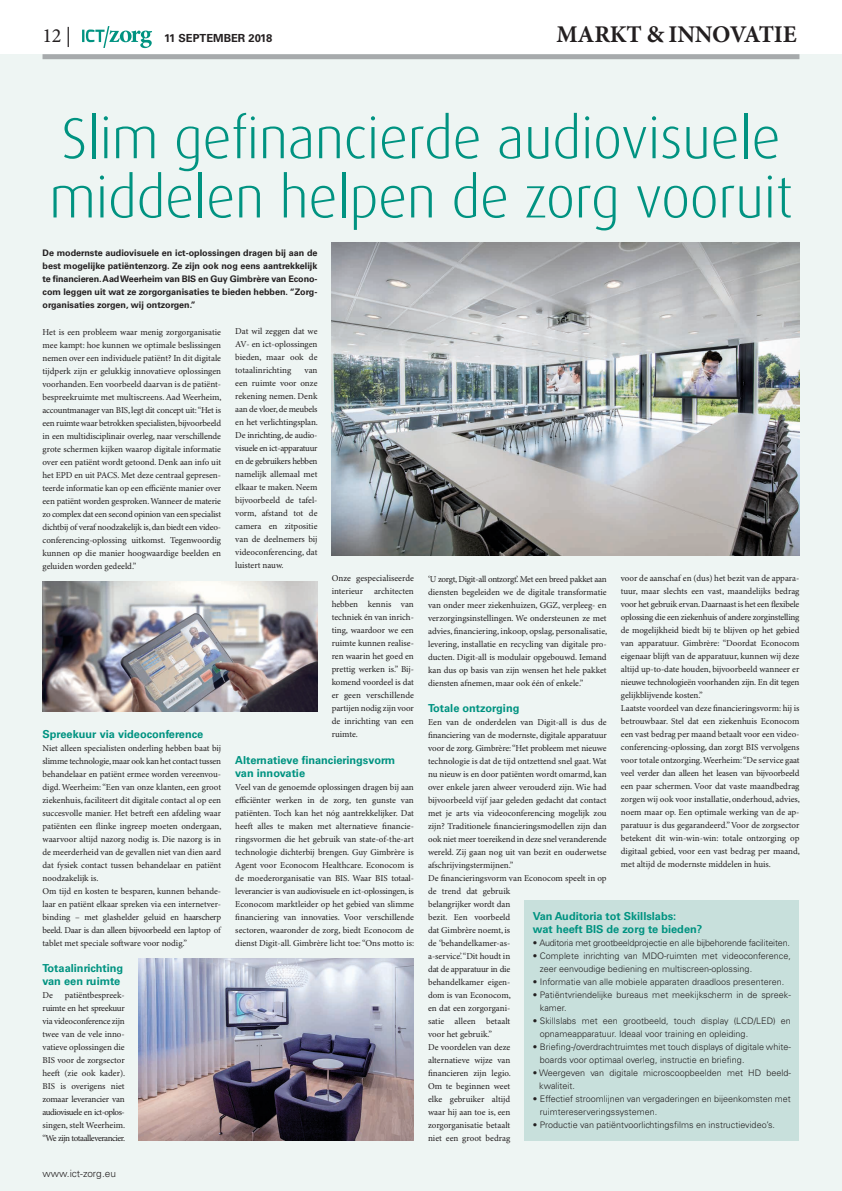
<style>
.page{position:relative;width:842px;height:1191px;background:#fff}
.page>*{position:absolute;margin:0;border:0;box-sizing:border-box;transform-origin:0 0}
.t1{font:300 57.8px/59.2px "Dax";letter-spacing:-.01em;color:#009381}
.t2{font:700 24px "Minion Pro";letter-spacing:-.01em;color:#231f20}
.t3{font:20.1px "Minion Pro";color:#231f20}
.t4{font:700 11.1px "Univers";color:#231f20}
.t5{font:700 11px/13px "Univers";color:#009381}
.t6{font:300 10px "Univers";color:#231f20}
.t7{font:9px/13px "Minion Pro";letter-spacing:-.005em;color:#231f20}
.t8{font:300 9px/13px "Univers";color:#231f20}
.t9{font:700 9px/13px "Univers";color:#231f20;text-align:justify}
.t10{font:300 9px "Univers";letter-spacing:-.02em;color:#231f20}
</style>
<div class="page">
<div style="left:0;top:54px;width:842px;height:1137px;background:#eef5f3"></div>
<svg style="left:82px;top:26px;width:70px;height:22px"></svg>
<div style="left:43px;top:54px;width:756px;height:5px;background:#a7aaac"></div>
<div style="left:524px;top:900px;width:275px;height:240px;background:#c8e0dc"></div>
<img style="left:43px;top:581px;width:274px;height:130px">
<img style="left:139px;top:958px;width:275px;height:182px">
<img style="left:332px;top:242px;width:467px;height:313px">
<h3 class="t3" style="left:43px;top:24px;width:30px">12 |</h3>
<p class="t4" style="left:164px;top:32px;width:110px">11 SEPTEMBER 2018</p>
<h2 class="t2" style="left:556px;top:20px;width:242px">MARKT &amp; INNOVATIE</h2>
<h1 class="t1" style="left:49px;top:109px;width:745px">Slim gefinancierde audiovisuele middelen helpen de zorg vooruit</h1>
<p class="t9" style="left:43px;top:247px;width:276px">De modernste audiovisuele en ict-oplossingen dragen bij aan de best mogelijke patiëntenzorg. Ze zijn ook nog eens aantrekkelijk te financieren. Aad Weerheim van BIS en Guy Gimbrère van Econo&shy;com leggen uit wat ze zorgorganisaties te bieden hebben. “Zorg&shy;organisaties zorgen, wij ontzorgen.”</p>
<p class="t7" style="left:43px;top:325px;width:181px">Het is een probleem waar menig zorgorganisatie mee kampt: hoe kunnen we optimale beslissingen nemen over een individuele patiënt? In dit digitale tijdperk zijn er gelukkig innovatieve oplossingen voorhanden. Een voorbeeld daarvan is de patiënt&shy;bespreekruimte met multiscreens. Aad Weerheim, accountmanager van BIS, legt dit concept uit: “Het is een ruimte waar betrokken specialisten, bijvoorbeeld in een multidisciplinair overleg, naar verschillende grote schermen kijken waarop digitale informatie over een patiënt wordt getoond. Denk aan info uit het EPD en uit PACS. Met deze centraal gepresen&shy;teerde informatie kan op een efficiënte manier over een patiënt worden gesproken. Wanneer de materie zo complex dat een second opinion van een specialist dichtbij of veraf noodzakelijk is, dan biedt een video&shy;conferencing-oplossing uitkomst. Tegenwoordig kunnen op die manier hoogwaardige beelden en geluiden worden gedeeld.”</p>
<p class="t5" style="left:43px;top:727px;width:162px">Spreekuur via videoconference</p>
<p class="t7" style="left:43px;top:741px;width:181px">Niet alleen specialisten onderling hebben baat bij slimme technologie, maar ook kan het contact tussen behandelaar en patiënt ermee worden vereenvou&shy;digd. Weerheim: “Een van onze klanten, een groot ziekenhuis, faciliteert dit digitale contact al op een succesvolle manier. Het betreft een afdeling waar patiënten een flinke ingreep moeten ondergaan, waarvoor altijd nazorg nodig is. Die nazorg is in de meerderheid van de gevallen niet van dien aard dat fysiek contact tussen behandelaar en patiënt noodzakelijk is.<br>Om tijd en kosten te besparen, kunnen behande&shy;laar en patiënt elkaar spreken via een internetver&shy;binding – met glashelder geluid en haarscherp beeld. Daar is dan alleen bijvoorbeeld een laptop of tablet met speciale software voor nodig.”</p>
<p class="t5" style="left:43px;top:961px;width:82px">Totaalinrichting van een ruimte</p>
<p class="t7" style="left:43px;top:988px;width:12px">De</p>
<p class="t7" style="left:43px;top:988px;width:84px;text-align:justify;text-indent:22px">patiëntbespreek&shy;ruimte en het spreekuur via videoconference zijn twee van de vele inno&shy;vatieve oplossingen die BIS voor de zorgsector heeft (zie ook kader).<br>BIS is overigens niet zomaar leverancier van audiovisuele en ict-oplos&shy;singen, stelt Weerheim. “We zijn totaalleverancier.</p>
<p class="t6" style="left:43px;top:1167px;width:75px">www.ict-zorg.eu</p>
<p class="t7" style="left:235px;top:325px;width:84px;text-align:justify">Dat wil zeggen dat we AV- en ict-oplossingen bieden, maar ook de totaalinrichting</p>
<p class="t7" style="left:235px;top:364px;width:84px;text-align:justify;text-indent:69px">van een ruimte voor onze rekening nemen. Denk aan de vloer, de meubels en het verlichtingsplan.<br>De inrichting, de audio&shy;visuele en ict-apparatuur en de gebruikers hebben namelijk allemaal met elkaar te maken. Neem bijvoorbeeld de tafel&shy;vorm, afstand tot de camera en zitpositie van de deelnemers bij videoconferencing, dat luistert nauw.</p>
<p class="t7" style="left:332px;top:572px;width:84px;text-align:justify">Onze gespecialiseerde interieur architecten hebben kennis van techniek én van inrich&shy;ting, waardoor we een ruimte kunnen realise&shy;ren waarin het goed en prettig werken is.” Bij&shy;komend voordeel is dat er geen verschillende partijen nodig zijn voor de inrichting van een ruimte.</p>
<p class="t5" style="left:235px;top:753px;width:162px">Alternatieve financieringsvorm van innovatie</p>
<p class="t7" style="left:235px;top:780px;width:180px">Veel van de genoemde oplossingen dragen bij aan efficiënter werken in de zorg, ten gunste van patiënten. Toch kan het nóg aantrekkelijker. Dat heeft alles te maken met alternatieve financie&shy;ringsvormen die het gebruik van state-of-the-art technologie dichterbij brengen. Guy Gimbrère is Agent voor Econocom Healthcare. Econocom is de moederorganisatie van BIS. Waar BIS totaal&shy;leverancier is van audiovisuele en ict-oplossingen, is Econocom marktleider op het gebied van slimme financiering van innovaties. Voor verschillende sectoren, waaronder de zorg, biedt Econocom de dienst Digit-all. Gimbrère licht toe: “Ons motto is:</p>
<p class="t7" style="left:621px;top:572px;width:181px">voor de aanschaf en (dus) het bezit van de appara&shy;tuur, maar slechts een vast, maandelijks bedrag voor het gebruik ervan. Daarnaast is het een flexibele oplossing die een ziekenhuis of andere zorginstelling de mogelijkheid biedt bij te blijven op het gebied van apparatuur. Gimbrère: “Doordat Econocom eigenaar blijft van de apparatuur, kunnen wij deze altijd up-to-date houden, bijvoorbeeld wanneer er nieuwe technologieën voorhanden zijn. En dit tegen gelijkblijvende kosten.”<br>Laatste voordeel van deze financieringsvorm: hij is betrouwbaar. Stel dat een ziekenhuis Econocom een vast bedrag per maand betaalt voor een video&shy;conferencing-oplossing, dan zorgt BIS vervolgens voor totale ontzorging. Weerheim: “De service gaat veel verder dan alleen het leasen van bijvoorbeeld een paar schermen. Voor dat vaste maandbedrag zorgen wij ook voor installatie, onderhoud, advies, noem maar op. Een optimale werking van de ap&shy;paratuur is dus gegarandeerd.” Voor de zorgsector betekent dit win-win-win: totale ontzorging op digitaal gebied, voor een vast bedrag per maand, met altijd de modernste middelen in huis.</p>
<p class="t7" style="left:428px;top:572px;width:181px;text-align:justify">‘U zorgt, Digit-all ontzorgt’. Met een breed pakket aan diensten begeleiden we de digitale transformatie van onder meer ziekenhuizen, GGZ, verpleeg- en verzorgingsinstellingen. We ondersteunen ze met advies, financiering, inkoop, opslag, personalisatie, levering, installatie en recycling van digitale pro&shy;ducten. Digit-all is modulair opgebouwd. Iemand kan dus op basis van zijn wensen het hele pakket diensten afnemen, maar ook één of enkele.”</p>
<p class="t5" style="left:428px;top:701px;width:93px">Totale ontzorging</p>
<p class="t7" style="left:428px;top:715px;width:180px">Een van de onderdelen van Digit-all is dus de financiering van de modernste, digitale apparatuur voor de zorg. Gimbrère: “Het probleem met nieuwe technologie is dat de tijd ontzettend snel gaat. Wat nu nieuw is en door patiënten wordt omarmd, kan over enkele jaren alweer verouderd zijn. Wie had bijvoorbeeld vijf jaar geleden gedacht dat contact met je arts via videoconferencing mogelijk zou zijn? Traditionele financieringsmodellen zijn dan ook niet meer toereikend in deze snel veranderende wereld. Zij gaan nog uit van bezit en ouderwetse afschrijvingstermijnen.”<br>De financieringsvorm van Econocom speelt in op de trend dat gebruik<br>belangrijker wordt dan<br>bezit. Een voorbeeld<br>dat Gimbrère noemt, is<br>de ‘behandelkamer-as-<br>a-service’. “Dit houdt in<br>dat de apparatuur in die<br>behandelkamer eigen-<br>dom is van Econocom,<br>en dat een zorgorgani-<br>satie alleen betaalt<br>voor het gebruik.”<br>De voordelen van deze<br>alternatieve wijze van<br>financieren zijn legio.<br>Om te beginnen weet<br>elke gebruiker altijd<br>waar hij aan toe is, een<br>zorgorganisatie betaalt<br>niet een groot bedrag</p>
<p class="t5" style="left:533px;top:909px;width:171px">Van Auditoria tot Skillslabs:<br>wat heeft BIS de zorg te bieden?</p>
<p class="t10" style="left:533px;top:937px;width:259px">• Auditoria met grootbeeldprojectie en alle bijbehorende faciliteiten.</p>
<p class="t8" style="left:540px;top:949px;width:252px;text-indent:-7px">• Complete inrichting van MDO-ruimten met videoconference, zeer eenvoudige bediening en multiscreen-oplossing.</p>
<p class="t8" style="left:533px;top:975px;width:253px">• Informatie van alle mobiele apparaten draadloos presenteren.</p>
<p class="t8" style="left:540px;top:988px;width:252px;text-indent:-7px">• Patiëntvriendelijke bureaus met meekijkscherm in de spreek&shy;kamer.</p>
<p class="t8" style="left:540px;top:1014px;width:252px;text-indent:-7px">• Skillslabs met een grootbeeld, touch display (LCD/LED) en opnameapparatuur. Ideaal voor training en opleiding.</p>
<p class="t8" style="left:540px;top:1040px;width:252px;text-indent:-7px">• Briefing-/overdrachtruimtes met touch displays of digitale white&shy;boards voor optimaal overleg, instructie en briefing.</p>
<p class="t8" style="left:539px;top:1066px;width:253px;text-indent:-6px">• Weergeven van digitale microscoopbeelden met HD beeld&shy;kwaliteit.</p>
<p class="t8" style="left:540px;top:1092px;width:252px;text-indent:-7px">• Effectief stroomlijnen van vergaderingen en bijeenkomsten met ruimtereserveringssystemen.</p>
<p class="t8" style="left:533px;top:1118px;width:244px">• Productie van patiëntvoorlichtingsfilms en instructievideo’s.</p>
</div>
